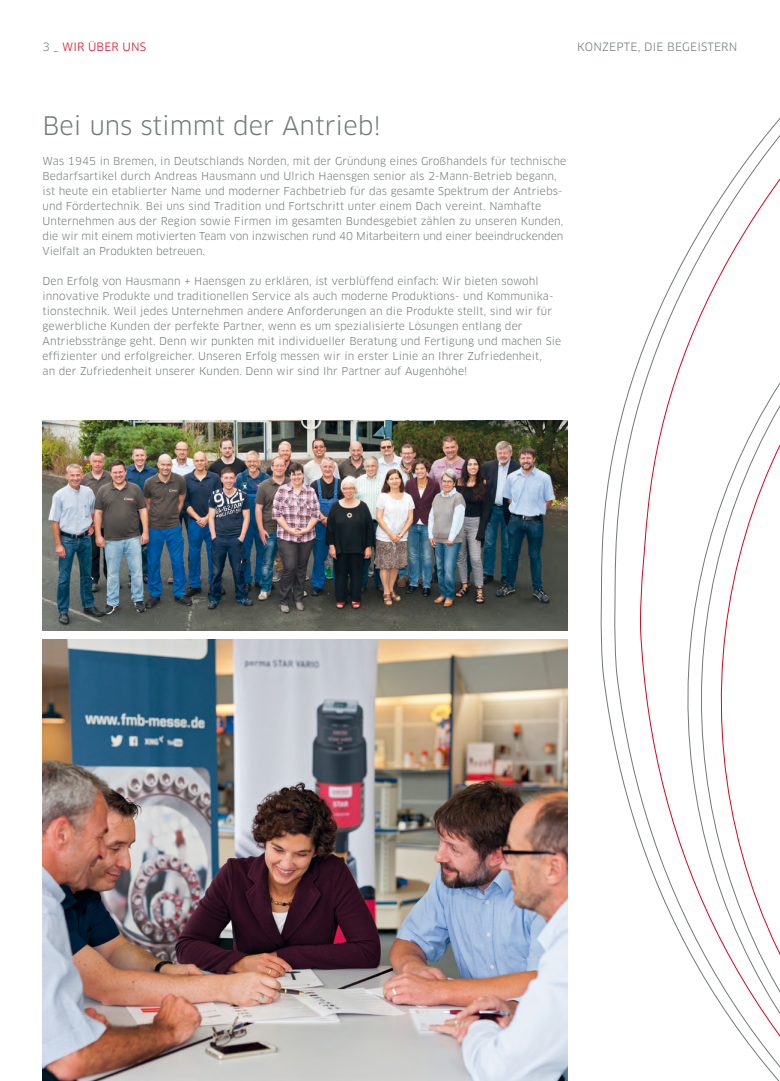
<style>
.page{position:relative;width:780px;height:1081px;background:#fff}
.page>*{position:absolute;margin:0;border:0;box-sizing:border-box;transform-origin:0 0}
.t1{font:25px "Clan OT";color:#72797a}
.t2{font:11.25px "Clan OT";letter-spacing:.015em;color:#72797a}
.t3{font:11.25px "Clan OT";letter-spacing:.01em;color:#e2001a}
.t4{font:10.62px/15px "Clan OT";letter-spacing:.01em;color:#72797a}
.s1{color:#72797a}
</style>
<div class="page">
<svg style="left:613px;top:359px;width:26px;height:477px"></svg>
<svg style="left:639px;top:118px;width:141px;height:963px"></svg>
<img style="left:43px;top:420px;width:524px;height:210px">
<img style="left:43px;top:639px;width:524px;height:442px">
<p class="t3" style="left:43px;top:41px;width:105px"><span class="s1">3</span> _ WIR ÜBER UNS</p>
<p class="t2" style="left:577px;top:41px;width:162px">KONZEPTE, DIE BEGEISTERN</p>
<p class="t1" style="left:43px;top:111px;width:340px">Bei uns stimmt der Antrieb!</p>
<p class="t4" style="left:43px;top:154px;width:525px">Was 1945 in Bremen, in Deutschlands Norden, mit der Gründung eines Großhandels für technische Bedarfsartikel durch Andreas Hausmann und Ulrich Haensgen senior als 2-Mann-Betrieb begann, ist heute ein etablierter Name und moderner Fachbetrieb für das gesamte Spektrum der Antriebs&shy;und Fördertechnik. Bei uns sind Tradition und Fortschritt unter einem Dach vereint. Namhafte Unternehmen aus der Region sowie Firmen im gesamten Bundesgebiet zählen zu unseren Kunden, die wir mit einem motivierten Team von inzwischen rund 40 Mitarbeitern und einer beeindruckenden Vielfalt an Produkten betreuen.</p>
<p class="t4" style="left:43px;top:274px;width:512px">Den Erfolg von Hausmann + Haensgen zu erklären, ist verblüffend einfach: Wir bieten sowohl innovative Produkte und traditionellen Service als auch moderne Produktions- und Kommunika&shy;tionstechnik. Weil jedes Unternehmen andere Anforderungen an die Produkte stellt, sind wir für gewerbliche Kunden der perfekte Partner, wenn es um spezialisierte Lösungen entlang der</p>
<p class="t4" style="left:43px;top:334px;width:520px">Antriebsstränge geht. Denn wir punkten mit individueller Beratung und Fertigung und machen Sie effizienter und erfolgreicher. Unseren Erfolg messen wir in erster Linie an Ihrer Zufriedenheit,</p>
<p class="t4" style="left:43px;top:364px;width:426px">an der Zufriedenheit unserer Kunden. Denn wir sind Ihr Partner auf Augenhöhe!</p>
</div>
